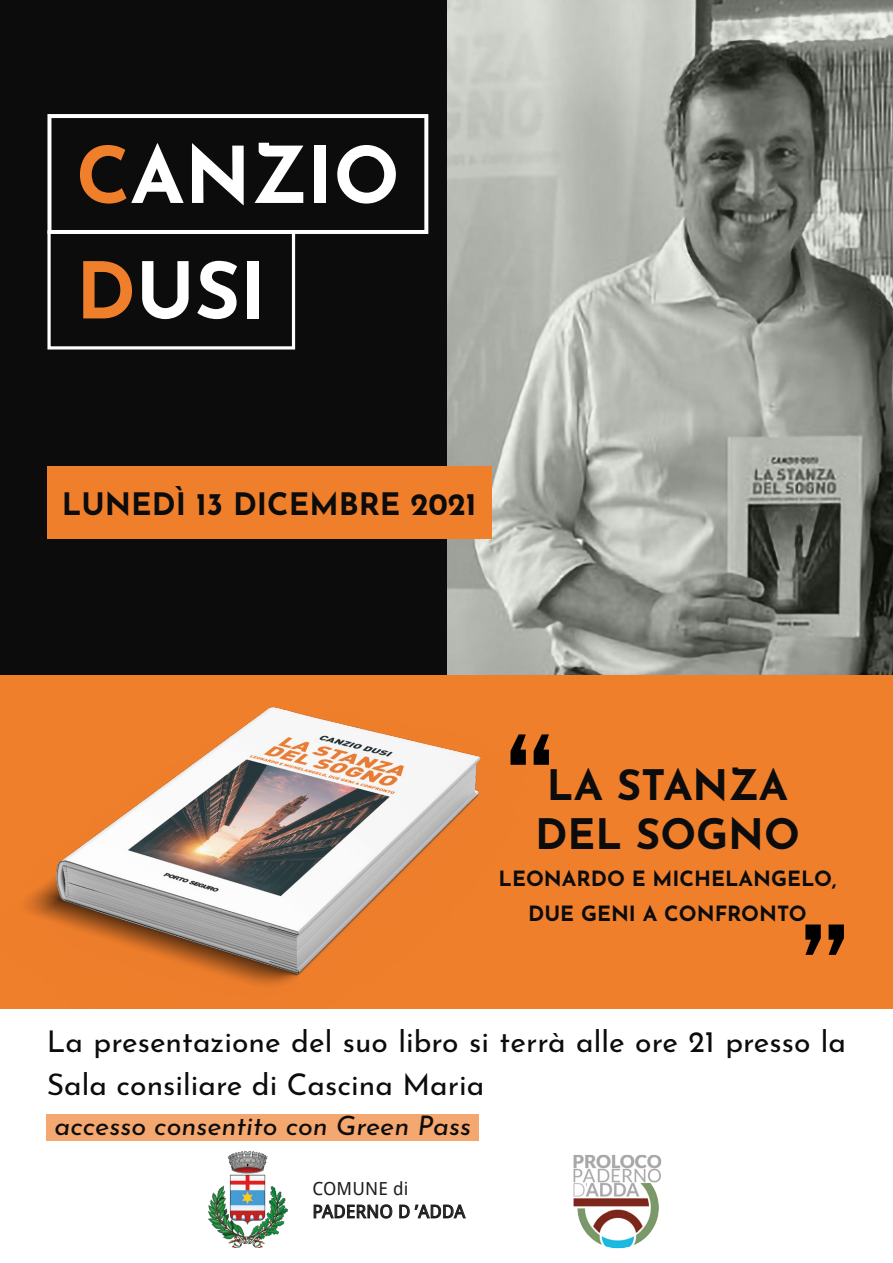
<style>
.page{position:relative;width:893px;height:1263px;background:#fff}
.page>*{position:absolute;margin:0;border:0;box-sizing:border-box;transform-origin:0 0}
.t1{font:700 77.85px/115.5px "Josefin Sans";color:#fff}
.t2{font:700 42px/49.5px "Josefin Sans";color:#0c0c0c}
.t3{font:700 30.9px "Josefin Sans";color:#0c0c0c}
.t4{font:30px/43.5px "Josefin Sans";color:#0c0c0c}
.t5{font:italic 27px "Josefin Sans";color:#0c0c0c}
.t6{font:700 21px/34.5px "Josefin Sans";color:#0c0c0c;text-align:center}
.t7{font:18px/22.5px "Droid Sans";letter-spacing:.01em;color:#1d1d1b}
.s1{color:#f07f2c}
</style>
<div class="page">
<svg style="left:446px;top:0;width:447px;height:675px;background:#9b9d97"></svg>
<div style="left:0;top:0;width:446px;height:742px;background:#0c0c0c"></div>
<div style="left:47px;top:114px;width:381px;height:120px;border:4px solid #fff"></div>
<div style="left:47px;top:230px;width:248px;height:119px;border:3px solid #fff"></div>
<div style="left:47px;top:466px;width:445px;height:73px;background:#f07f2c"></div>
<div style="left:0;top:675px;width:893px;height:333px;background:#f07f2c"></div>
<img style="left:208px;top:1151px;width:80px;height:96px">
<svg style="left:314px;top:1204px;width:78px;height:14px"></svg>
<svg style="left:399px;top:1205px;width:67px;height:13px"></svg>
<svg style="left:573px;top:1155px;width:89px;height:94px"></svg>
<div style="left:47px;top:1114px;width:432px;height:26px;background:#f4a76e"></div>
<img style="left:25px;top:707px;width:456px;height:279px">
<svg style="left:510px;top:734px;width:39px;height:31px"></svg>
<svg style="left:805px;top:924px;width:39px;height:31px"></svg>
<h1 class="t1" style="left:76px;top:106px;width:325px"><span class="s1">C</span>ANZIO<br><span class="s1">D</span>USI</h1>
<p class="t3" style="left:62px;top:477px;width:416px">LUNEDÌ 13 DICEMBRE 2021</p>
<h2 class="t2" style="left:535px;top:754px;width:266px">LA STANZA<br>DEL SOGNO</h2>
<p class="t6" style="left:499px;top:858px;width:339px">LEONARDO E MICHELANGELO,<br>DUE GENI A CONFRONTO</p>
<p class="t4" style="left:47px;top:1016px;width:801px">La presentazione del suo libro si terrà alle ore 21 presso la<br>Sala consiliare di Cascina Maria</p>
<p class="t5" style="left:54px;top:1103px;width:418px">accesso consentito con Green Pass</p>
<p class="t7" style="left:312px;top:1177px;width:154px">COMUNE di<br>PADERNO D ’ADDA</p>
</div>
